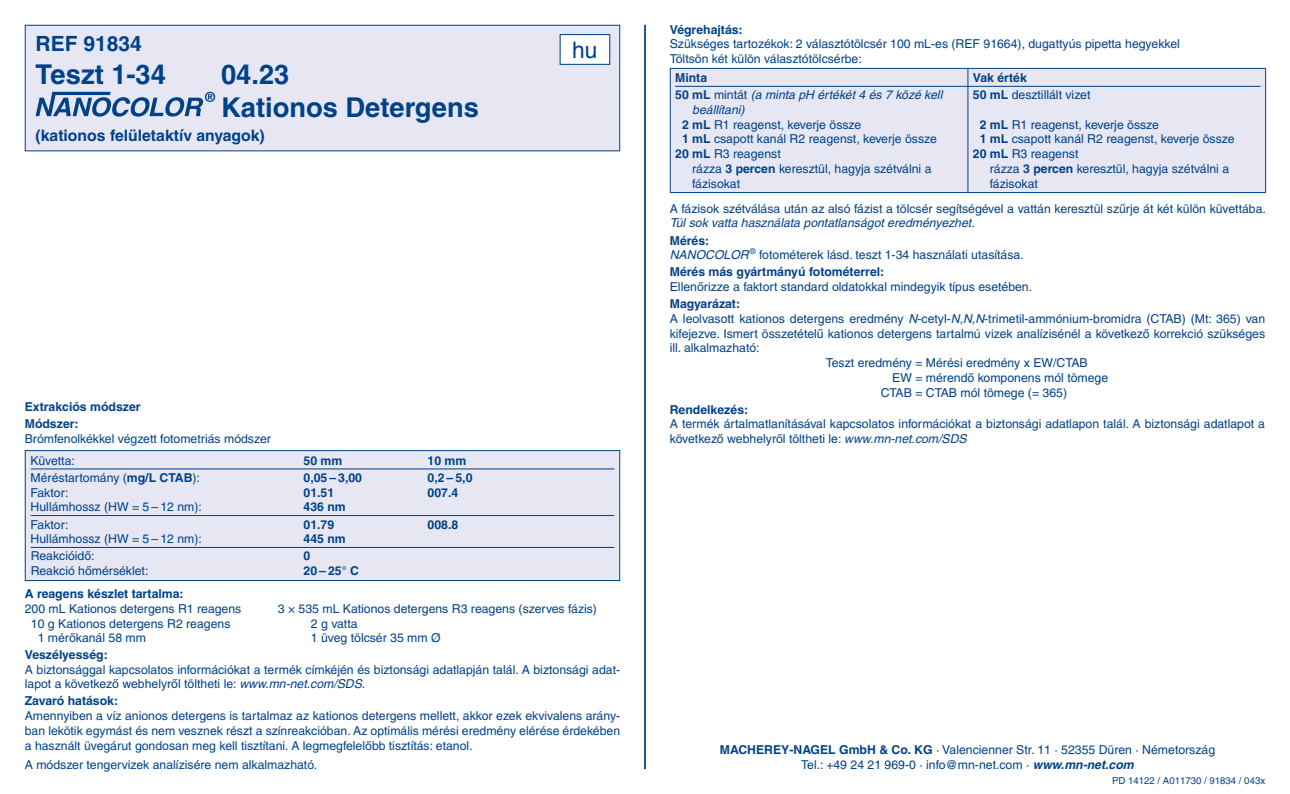
<style>
.page{position:relative;width:1290px;height:794px;background:#fff}
.page>*{position:absolute;margin:0;border:0;box-sizing:border-box;transform-origin:0 0}
.t1{font:700 27.3px/32.9px "Helvetica LT Pro";color:#004189}
.t2{font:22.75px "Helvetica";color:#004189}
.t3{font:700 21px "Helvetica LT Pro";color:#004189}
.t4{font:700 15.75px "Helvetica LT Pro";color:#004189}
.t5{font:12.25px/14.7px "Helvetica LT Pro";color:#004189}
.t6{font:700 12.25px/17.2px "Helvetica LT Pro";color:#004189}
.t7{font:italic 12.25px/17.2px "Helvetica LT Pro";color:#004189}
.t8{font:9.62px "Helvetica LT Pro";color:#004189}
.s1{font-weight:700}
.s2{font-style:italic}
.s3{font-weight:700;font-style:normal}
.s4{font-style:normal}
.s5{font-weight:700;font-style:italic}
</style>
<div class="page">
<hr style="left:644px;top:25px;width:2px;height:744px;background:#004189">
<div style="left:25px;top:25px;width:595px;height:126px;background:#e6e7f3"></div>
<svg style="left:36px;top:92px;width:179px;height:25px"></svg>
<div style="left:25px;top:25px;width:595px;height:126px;border:1px solid #004189"></div>
<div style="left:560px;top:35px;width:50px;height:29px;background:#fff"></div>
<div style="left:560px;top:34px;width:50px;height:31px;border:1px solid #004189"></div>
<div style="left:25px;top:450px;width:595px;height:130px;background:#e6e7f3"></div>
<hr style="left:31px;top:468px;width:583px;height:1px;background:#004189">
<hr style="left:31px;top:515px;width:583px;height:1px;background:#004189">
<hr style="left:31px;top:547px;width:583px;height:1px;background:#004189">
<div style="left:25px;top:450px;width:595px;height:131px;border:1px solid #004189"></div>
<div style="left:671px;top:69px;width:594px;height:123px;background:#e6e7f3"></div>
<hr style="left:670px;top:68px;width:298px;height:1px;background:#004189">
<hr style="left:670px;top:69px;width:1px;height:123px;background:#004189">
<hr style="left:968px;top:68px;width:298px;height:1px;background:#004189">
<hr style="left:967px;top:69px;width:1px;height:123px;background:#004189">
<hr style="left:1265px;top:69px;width:1px;height:123px;background:#004189">
<hr style="left:670px;top:192px;width:298px;height:1px;background:#004189">
<hr style="left:968px;top:192px;width:298px;height:1px;background:#004189">
<hr style="left:675px;top:86px;width:298px;height:1px;background:#004189">
<hr style="left:973px;top:86px;width:287px;height:1px;background:#004189">
<h3 class="t3" style="left:36px;top:30px;width:108px">REF 91834</h3>
<h1 class="t1" style="left:36px;top:58px;width:132px">Teszt 1‑34</h1>
<h1 class="t1" style="left:221px;top:58px;width:259px">04.23<br>Kationos Detergens</h1>
<p class="t4" style="left:36px;top:125px;width:231px">(kationos felületaktív anyagok)</p>
<h2 class="t2" style="left:572px;top:32px;width:27px">hu</h2>
<p class="t6" style="left:25px;top:398px;width:117px">Extrakciós módszer<br>Módszer:</p>
<p class="t5" style="left:31px;top:427px;width:242px;line-height:22.1px;text-indent:-6px">Brómfenolkékkel végzett fotometriás módszer<br>Küvetta:</p>
<p class="t6" style="left:303px;top:452px;width:40px">50 mm</p>
<p class="t6" style="left:427px;top:452px;width:40px">10 mm</p>
<p class="t5" style="left:31px;top:470px;width:171px">Méréstartomány (<span class="s1">mg/L CTAB</span>):</p>
<p class="t6" style="left:303px;top:469px;width:60px">0,05 – 3,00</p>
<p class="t6" style="left:427px;top:469px;width:46px">0,2 – 5,0</p>
<p class="t5" style="left:31px;top:485px;width:39px">Faktor:</p>
<p class="t6" style="left:303px;top:484px;width:32px">01.51</p>
<p class="t6" style="left:427px;top:484px;width:32px">007.4</p>
<p class="t5" style="left:31px;top:500px;width:173px">Hullámhossz (HW = 5 – 12 nm):</p>
<p class="t6" style="left:303px;top:498px;width:44px">436 nm</p>
<p class="t5" style="left:31px;top:517px;width:39px">Faktor:</p>
<p class="t6" style="left:303px;top:516px;width:32px">01.79</p>
<p class="t6" style="left:428px;top:516px;width:32px">008.8</p>
<p class="t5" style="left:31px;top:531px;width:173px">Hullámhossz (HW = 5 – 12 nm):</p>
<p class="t6" style="left:303px;top:530px;width:44px">445 nm</p>
<p class="t5" style="left:31px;top:549px;width:65px">Reakcióidő:</p>
<p class="t6" style="left:303px;top:547px;width:8px">0</p>
<p class="t5" style="left:31px;top:563px;width:119px">Reakció hőmérséklet:</p>
<p class="t6" style="left:303px;top:562px;width:57px">20 – 25° C</p>
<p class="t6" style="left:25px;top:585px;width:160px">A reagens készlet tartalma:</p>
<p class="t5" style="left:25px;top:601px;width:218px">200 mL Kationos detergens R1 reagens</p>
<p class="t5" style="left:278px;top:601px;width:321px">3 × 535 mL Kationos detergens R3 reagens (szerves fázis)</p>
<p class="t5" style="left:31px;top:616px;width:201px">10 g Kationos detergens R2 reagens</p>
<p class="t5" style="left:311px;top:616px;width:48px">2 g vatta</p>
<p class="t5" style="left:38px;top:630px;width:110px">1 mérőkanál 58 mm</p>
<p class="t5" style="left:311px;top:630px;width:131px">1 üveg tölcsér 35 mm Ø</p>
<p class="t6" style="left:25px;top:646px;width:84px">Veszélyesség:</p>
<p class="t5" style="left:25px;top:662px;width:597px">A biztonsággal kapcsolatos információkat a termék címkéjén és biztonsági adatlapján talál. A biztonsági adat‑ lapot a következő webhelyről töltheti le: <span class="s2">www.mn-net.com/SDS</span>.</p>
<p class="t6" style="left:25px;top:692px;width:95px">Zavaró hatások:</p>
<p class="t5" style="left:25px;top:708px;width:597px;text-align:justify">Amennyiben a víz anionos detergens is tartalmaz az kationos detergens mellett, akkor ezek ekvivalens arány‑ ban lekötik egymást és nem vesznek részt a színreakcióban. Az optimális mérési eredmény elérése érdekében a használt üvegárut gondosan meg kell tisztítani. A legmegfelelőbb tisztítás: etanol.</p>
<p class="t5" style="left:25px;top:757px;width:294px">A módszer tengervizek analízisére nem alkalmazható.</p>
<p class="t6" style="left:670px;top:21px;width:74px">Végrehajtás:</p>
<p class="t5" style="left:670px;top:37px;width:511px">Szükséges tartozékok: 2 választótölcsér 100 mL-es (REF 91664), dugattyús pipetta hegyekkel<br>Töltsön két külön választótölcsérbe:</p>
<p class="t7" style="left:675px;top:69px;width:269px"><span class="s3">Minta<br>50 mL</span> <span class="s4">mintát</span> (a minta pH értékét 4 és 7 közé kell</p>
<p class="t7" style="left:692px;top:101px;width:54px">beállítani)</p>
<p class="t5" style="left:682px;top:117px;width:181px"><span class="s1">2 mL</span> R1 reagenst, keverje össze</p>
<p class="t5" style="left:682px;top:132px;width:256px"><span class="s1">1 mL</span> csapott kanál R2 reagenst, keverje össze</p>
<p class="t5" style="left:675px;top:146px;width:107px"><span class="s1">20 mL</span> R3 reagenst</p>
<p class="t5" style="left:692px;top:161px;width:241px">rázza <span class="s1">3 percen</span> keresztül, hagyja szétválni a</p>
<p class="t5" style="left:692px;top:176px;width:49px">fázisokat</p>
<p class="t5" style="left:973px;top:69px;width:119px;line-height:17.2px"><span class="s1">Vak érték<br>50 mL</span> desztillált vizet</p>
<p class="t5" style="left:980px;top:117px;width:181px"><span class="s1">2 mL</span> R1 reagenst, keverje össze</p>
<p class="t5" style="left:980px;top:132px;width:256px"><span class="s1">1 mL</span> csapott kanál R2 reagenst, keverje össze</p>
<p class="t5" style="left:973px;top:146px;width:107px"><span class="s1">20 mL</span> R3 reagenst</p>
<p class="t5" style="left:990px;top:161px;width:241px">rázza <span class="s1">3 percen</span> keresztül, hagyja szétválni a</p>
<p class="t5" style="left:990px;top:176px;width:49px">fázisokat</p>
<p class="t5" style="left:670px;top:201px;width:598px">A fázisok szétválása után az alsó fázist a tölcsér segítségével a vattán keresztül szűrje át két külön küvettába.</p>
<p class="t7" style="left:670px;top:214px;width:306px">Túl sok vatta használata pontatlanságot eredményezhet.</p>
<p class="t5" style="left:670px;top:233px;width:355px"><span class="s1">Mérés:<br></span><span class="s2">NANOCOLOR</span> <sup>®</sup> fotométerek lásd. teszt 1‑34 használati utasítása.</p>
<p class="t6" style="left:670px;top:263px;width:216px">Mérés más gyártmányú fotométerrel:</p>
<p class="t5" style="left:670px;top:279px;width:364px">Ellenőrizze a faktort standard oldatokkal mindegyik típus esetében.</p>
<p class="t6" style="left:670px;top:295px;width:72px">Magyarázat:</p>
<p class="t5" style="left:670px;top:311px;width:597px">A leolvasott kationos detergens eredmény <span class="s2">N</span>-cetyl-<span class="s2">N,N,N</span>-trimetil-ammónium-bromidra (CTAB) (Mt: 365) van</p>
<p class="t5" style="left:670px;top:326px;width:597px">kifejezve. Ismert összetételű kationos detergens tartalmú vizek analízisénél a következő korrekció szükséges</p>
<p class="t5" style="left:670px;top:341px;width:91px">ill. alkalmazható:</p>
<p class="t5" style="left:826px;top:355px;width:263px">Teszt eredmény = Mérési eredmény x EW/CTAB</p>
<p class="t5" style="left:892px;top:370px;width:217px">EW = mérendő komponens mól tömege</p>
<p class="t5" style="left:881px;top:385px;width:188px">CTAB = CTAB mól tömege (= 365)</p>
<p class="t6" style="left:670px;top:401px;width:80px">Rendelkezés:</p>
<p class="t5" style="left:670px;top:417px;width:597px">A termék ártalmatlanításával kapcsolatos információkat a biztonsági adatlapon talál. A biztonsági adatlapot a következő webhelyről töltheti le: <span class="s2">www.mn-net.com/SDS</span></p>
<p class="t5" style="left:720px;top:743px;width:497px;text-align:center"><span class="s1">MACHEREY‑NAGEL GmbH &amp; Co. KG</span> · Valencienner Str. 11 · 52355 Düren · Németország<br>Tel.: +49 24 21 969‑0 · info@mn-net.com · <span class="s5">www.mn-net.com</span></p>
<p class="t8" style="left:1112px;top:774px;width:155px">PD 14122 / A011730 / 91834 / 043x</p>
</div>
